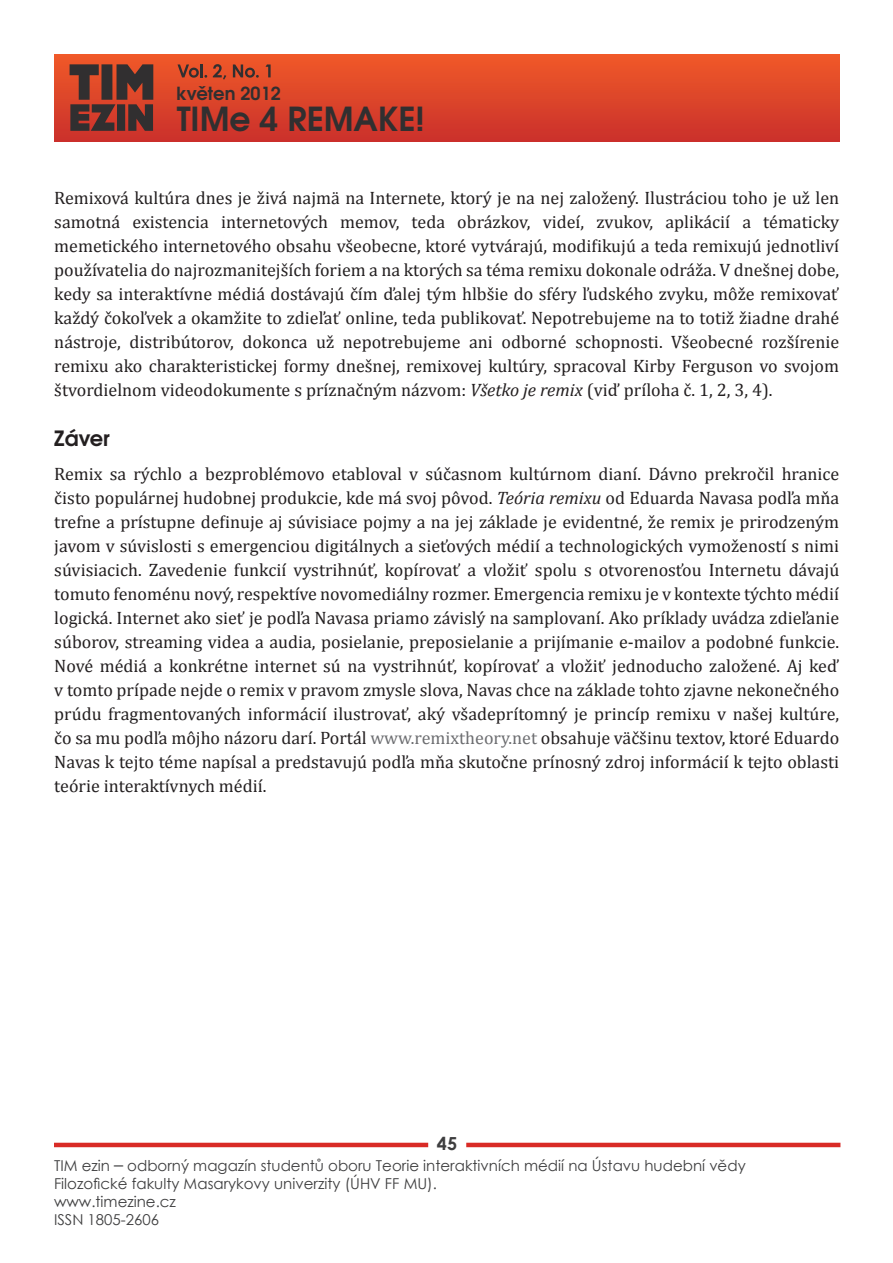
<style>
.page{position:relative;width:893px;height:1263px;background:#fff}
.page>*{position:absolute;margin:0;border:0;box-sizing:border-box;transform-origin:0 0}
.t1{font:700 33px "Te X Gyre Adventor";color:#312f30}
.t2{font:700 21px "Te X Gyre Adventor";color:#231f20}
.t3{font:18px/24px "Cambria";color:#231f20;text-align:justify}
.t4{font:700 18px "Te X Gyre Adventor";color:#312f30}
.t5{font:700 18px "Century Gothic";color:#3e3e3f}
.t6{font:15px "Century Gothic";color:#3e3e3f}
.s1{font-style:italic}
.s2{color:#6c6d70}
.s3{font-size:18px}
</style>
<div class="page">
<div style="left:54px;top:54px;width:785px;height:87px;background:linear-gradient(to bottom,#f05a28,#ca312b)"></div>
<svg style="left:70px;top:64px;width:83px;height:67px;background:#6b362d"></svg>
<svg style="left:177px;top:64px;width:30px;height:14px"></svg>
<svg style="left:213px;top:64px;width:13px;height:16px"></svg>
<svg style="left:233px;top:64px;width:26px;height:14px"></svg>
<svg style="left:266px;top:64px;width:5px;height:13px"></svg>
<hr style="left:54px;top:1143px;width:374px;height:4px;background:#d92b26">
<hr style="left:466px;top:1143px;width:374px;height:4px;background:#d92b26">
<p class="t4" style="left:176px;top:78px;width:106px">květen 2012</p>
<p class="t1" style="left:177px;top:90px;width:250px">TIMe 4 REMAKE!</p>
<p class="t3" style="left:54px;top:186px;width:786px">Remixová kultúra dnes je živá najmä na Internete, ktorý je na nej založený. Ilustráciou toho je už len samotná existencia internetových memov, teda obrázkov, videí, zvukov, aplikácií a tématicky memetického internetového obsahu všeobecne, ktoré vytvárajú, modifikujú a teda remixujú jednotliví používatelia do najrozmanitejších foriem a na ktorých sa téma remixu dokonale odráža. V dnešnej dobe, kedy sa interaktívne médiá dostávajú čím ďalej tým hlbšie do sféry ľudského zvyku, môže remixovať každý čokoľvek a okamžite to zdieľať online, teda publikovať. Nepotrebujeme na to totiž žiadne drahé nástroje, distribútorov, dokonca už nepotrebujeme ani odborné schopnosti. Všeobecné rozšírenie remixu ako charakteristickej formy dnešnej, remixovej kultúry, spracoval Kirby Ferguson vo svojom štvordielnom videodokumente s príznačným názvom: <span class="s1">Všetko je remix</span> (viď príloha č. 1, 2, 3, 4).</p>
<p class="t2" style="left:54px;top:420px;width:57px">Záver</p>
<p class="t3" style="left:54px;top:462px;width:786px">Remix sa rýchlo a bezproblémovo etabloval v súčasnom kultúrnom dianí. Dávno prekročil hranice čisto populárnej hudobnej produkcie, kde má svoj pôvod. <span class="s1">Teória remixu</span> od Eduarda Navasa podľa mňa trefne a prístupne definuje aj súvisiace pojmy a na jej základe je evidentné, že remix je prirodzeným javom v súvislosti s emergenciou digitálnych a sieťových médií a technologických vymožeností s nimi súvisiacich. Zavedenie funkcií vystrihnúť, kopírovať a vložiť spolu s otvorenosťou Internetu dávajú tomuto fenoménu nový, respektíve novomediálny rozmer. Emergencia remixu je v kontexte týchto médií logická. Internet ako sieť je podľa Navasa priamo závislý na samplovaní. Ako príklady uvádza zdieľanie súborov, streaming videa a audia, posielanie, preposielanie a prijímanie e-mailov a podobné funkcie.<br>Nové médiá a konkrétne internet sú na vystrihnúť, kopírovať a vložiť jednoducho založené. Aj keď v tomto prípade nejde o remix v pravom zmysle slova, Navas chce na základe tohto zjavne nekonečného prúdu fragmentovaných informácií ilustrovať, aký všadeprítomný je princíp remixu v našej kultúre, čo sa mu podľa môjho názoru darí. Portál <span class="s2">www.remixtheory.net</span> obsahuje väčšinu textov, ktoré Eduardo Navas k tejto téme napísal a predstavujú podľa mňa skutočne prínosný zdroj informácií k tejto oblasti teórie interaktívnych médií.</p>
<p class="t5" style="left:437px;top:1130px;width:22px">45</p>
<p class="t6" style="left:54px;top:1154px;width:693px">TIM ezin <span class="s3">–</span> odborný magazín studentů oboru Teorie interaktivních médií na Ústavu hudební vědy</p>
<p class="t6" style="left:54px;top:1172px;width:384px">Filozofické fakulty Masarykovy univerzity (ÚHV FF MU).</p>
<p class="t6" style="left:54px;top:1190px;width:123px">www.timezine.cz</p>
<p class="t6" style="left:54px;top:1208px;width:107px">ISSN 1805-2606</p>
</div>
